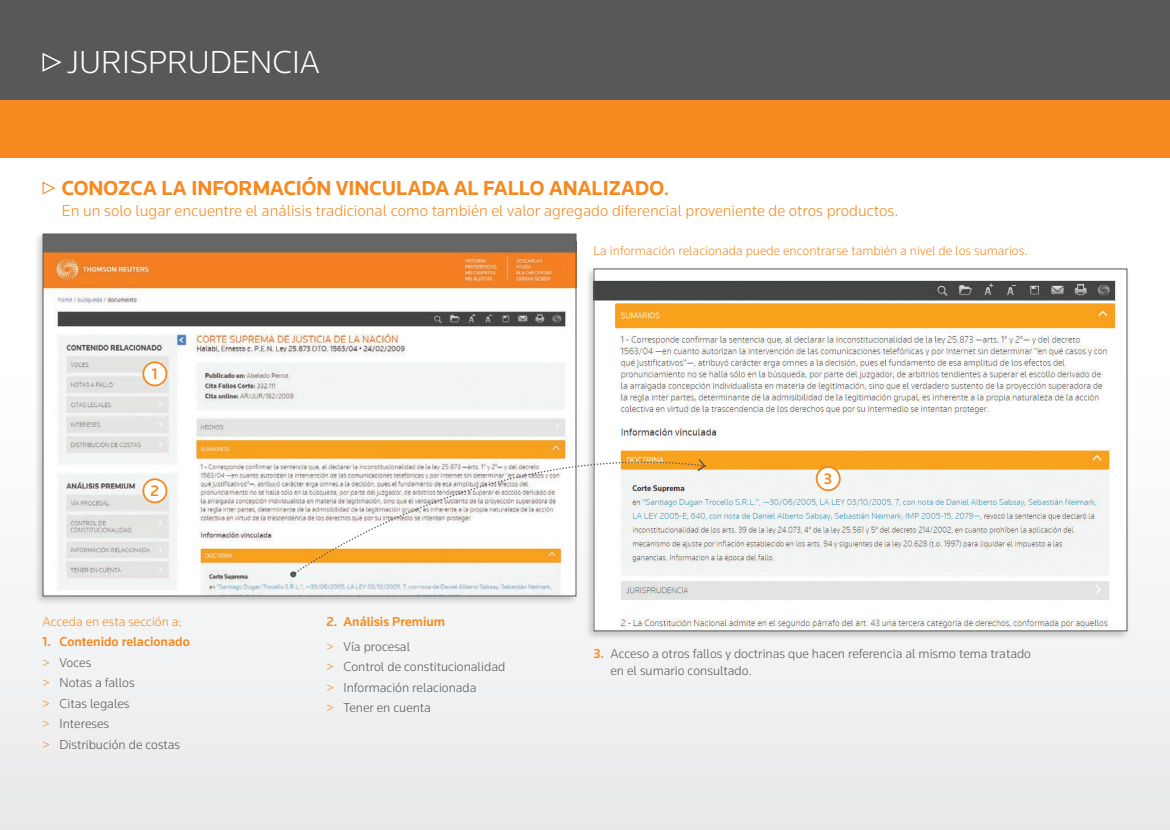
<style>
.page{position:relative;width:1170px;height:830px;background:#fff}
.page>*{position:absolute;margin:0;border:0;box-sizing:border-box;transform-origin:0 0}
.Cabezal{font:300 33px "Knowledge";color:#fff}
.Titulo_02{font:700 21px "Knowledge";color:#f6891f}
.Titulo_02-2{font:300 16.5px "Knowledge";color:#f6891f}
.Titulo{font:500 15.75px "Knowledge";color:#f6891f}
.Texto_Bullets{font:300 13.5px "Knowledge";color:#57585a}
.Texto_Bullets-2{font:300 13.5px "Knowledge";color:#f6891f}
.Texto_Bullets-3{font:500 13.5px "Knowledge";color:#f6891f}
.s1{font-size:16.5px}
.s2{color:#f6891f}
.s3{font-weight:500;color:#f6891f}
</style>
<div class="page">
<div style="left:0;top:238px;width:1169px;height:591px;background:linear-gradient(to bottom,#fff,#ebebec)"></div>
<div style="left:0;top:100px;width:1169px;height:57px;background:#f6891f"></div>
<div style="left:0;top:0;width:1169px;height:100px;background:#57585a"></div>
<svg style="left:42px;top:52px;width:20px;height:20px"></svg>
<div style="left:33px;top:230px;width:547px;height:375px;background:#231f20;opacity:.25"></div>
<img style="left:45px;top:241px;width:529px;height:353px">
<div style="left:583px;top:264px;width:547px;height:376px;background:#231f20;opacity:.25"></div>
<img style="left:595px;top:270px;width:530px;height:359px">
<div style="left:143px;top:362px;width:23px;height:23px;background:#fff;border-radius:50%"></div>
<div style="left:142px;top:361px;width:25px;height:25px;border:2px solid #f6891f;border-radius:50%"></div>
<div style="left:143px;top:479px;width:23px;height:23px;background:#fff;border-radius:50%"></div>
<div style="left:142px;top:478px;width:25px;height:25px;border:2px solid #f6891f;border-radius:50%"></div>
<div style="left:816px;top:467px;width:23px;height:23px;background:#fff;border-radius:50%"></div>
<div style="left:815px;top:466px;width:25px;height:25px;border:2px solid #f6891f;border-radius:50%"></div>
<svg style="left:42px;top:181px;width:14px;height:14px"></svg>
<svg style="left:293px;top:440px;width:411px;height:134px"></svg>
<svg style="left:290px;top:571px;width:6px;height:6px"></svg>
<svg style="left:695px;top:457px;width:11px;height:15px"></svg>
<p class="Cabezal" style="left:67px;top:42px;width:254px">JURISPRUDENCIA</p>
<p class="Titulo_02" style="left:62px;top:175px;width:608px">CONOZCA LA INFORMACIÓN VINCULADA AL FALLO ANALIZADO<span class="s1">.</span></p>
<p class="Titulo_02-2" style="left:62px;top:200px;width:838px">En un solo lugar encuentre el análisis tradicional como también el valor agregado diferencial proveniente de otros productos.</p>
<p class="Titulo" style="left:152px;top:364px;width:7px">1</p>
<p class="Titulo" style="left:150px;top:481px;width:10px">2</p>
<p class="Texto_Bullets-2" style="left:43px;top:613px;width:141px">Acceda en esta sección a:</p>
<p class="Texto_Bullets-3" style="left:43px;top:633px;width:149px">1. Contenido relacionado</p>
<p class="Texto_Bullets" style="left:43px;top:653px;width:50px"><span class="s2">&gt;</span> Voces</p>
<p class="Texto_Bullets" style="left:43px;top:674px;width:94px"><span class="s2">&gt;</span> Notas a fallos</p>
<p class="Texto_Bullets" style="left:43px;top:694px;width:88px"><span class="s2">&gt;</span> Citas legales</p>
<p class="Texto_Bullets" style="left:43px;top:715px;width:68px"><span class="s2">&gt;</span> Intereses</p>
<p class="Texto_Bullets" style="left:43px;top:735px;width:139px"><span class="s2">&gt;</span> Distribución de costas</p>
<p class="Texto_Bullets-3" style="left:326px;top:613px;width:120px">2. Análisis Premium</p>
<p class="Texto_Bullets" style="left:326px;top:637px;width:85px"><span class="s2">&gt;</span> Vía procesal</p>
<p class="Texto_Bullets" style="left:326px;top:658px;width:180px"><span class="s2">&gt;</span> Control de constitucionalidad</p>
<p class="Texto_Bullets" style="left:326px;top:678px;width:151px"><span class="s2">&gt;</span> Información relacionada</p>
<p class="Texto_Bullets" style="left:326px;top:699px;width:106px"><span class="s2">&gt;</span> Tener en cuenta</p>
<p class="Texto_Bullets-2" style="left:593px;top:242px;width:435px">La información relacionada puede encontrarse también a nivel de los sumarios.</p>
<p class="Titulo" style="left:823px;top:468px;width:10px">3</p>
<p class="Texto_Bullets" style="left:593px;top:645px;width:439px"><span class="s3">3.</span> Acceso a otros fallos y doctrinas que hacen referencia al mismo tema tratado</p>
<p class="Texto_Bullets" style="left:610px;top:661px;width:143px">en el sumario consultado.</p>
</div>
